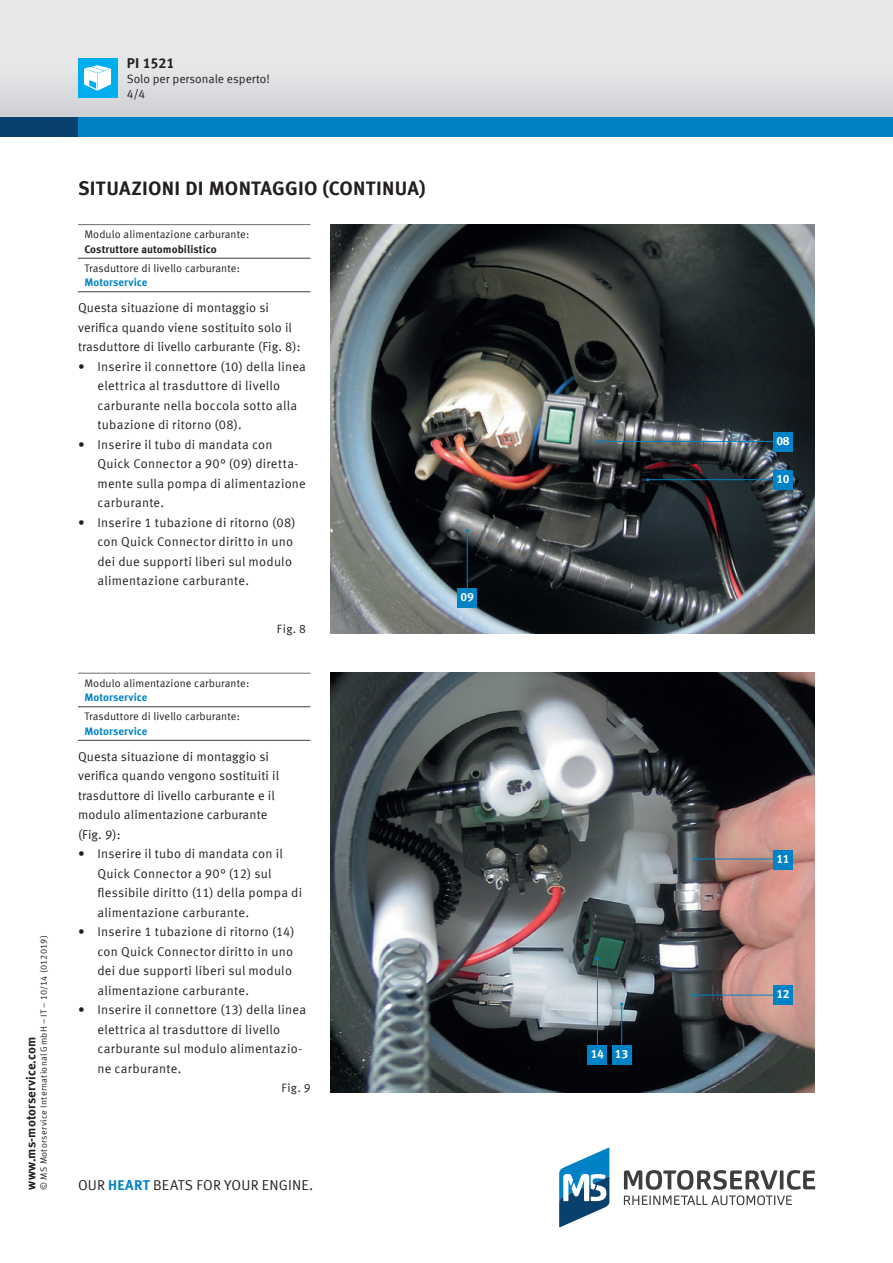
<style>
.page{position:relative;width:893px;height:1263px;background:#fff}
.page>*{position:absolute;margin:0;border:0;box-sizing:border-box;transform-origin:0 0}
.t1{font:700 19.5px "Meta Offc Pro";letter-spacing:.015em;color:#231f20}
.t2{font:14.25px "Meta Offc Pro Norm";letter-spacing:.01em;color:#231f20}
.t3{font:700 14.25px "Meta Offc Pro";letter-spacing:-.01em;color:#231f20}
.t4{font:12.75px/19.5px "Meta Offc Pro Norm";letter-spacing:.015em;color:#231f20}
.t5{font:700 12.75px "Meta Offc Pro";letter-spacing:.01em;color:#231f20}
.t6{font:12px "Meta Offc Pro Norm";color:#231f20}
.t7{font:700 12px "Meta Offc Pro";letter-spacing:-.025em;color:#fff}
.t8{font:10.8px "Meta Offc Pro Norm";letter-spacing:.01em;color:#231f20}
.t9{font:700 10.8px "Meta Offc Pro";letter-spacing:.01em;color:#0082c7}
.t10{font:700 10.8px "Meta Offc Pro";letter-spacing:.005em;color:#231f20}
.t11{font:9px "Meta Offc Pro Norm";letter-spacing:.03em;color:#231f20}
.s1{font-family:"Meta Offc Pro";font-weight:700;color:#0082c7}
</style>
<div class="page">
<svg style="left:559px;top:1147px;width:50px;height:80px"></svg>
<svg style="left:624px;top:1170px;width:191px;height:35px"></svg>
<div style="left:0;top:0;width:893px;height:127px;background:#e6e7e9"></div>
<div style="left:0;top:68px;width:893px;height:49px;background:#dadbde"></div>
<div style="left:0;top:117px;width:893px;height:19px;background:#09406e"></div>
<div style="left:78px;top:117px;width:815px;height:19px;background:#0082c7"></div>
<div style="left:78px;top:58px;width:39px;height:39px;background:#00aeef"></div>
<svg style="left:84px;top:65px;width:27px;height:26px"></svg>
<img style="left:330px;top:224px;width:485px;height:410px">
<hr style="left:598px;top:441px;width:194px;height:1px;background:#0082c7">
<hr style="left:648px;top:479px;width:144px;height:1px;background:#0082c7">
<hr style="left:467px;top:530px;width:1px;height:66px;background:#0082c7">
<img style="left:330px;top:673px;width:485px;height:419px">
<hr style="left:695px;top:859px;width:98px;height:1px;background:#0082c7">
<hr style="left:694px;top:995px;width:99px;height:1px;background:#0082c7">
<hr style="left:621px;top:1004px;width:1px;height:44px;background:#0082c7">
<hr style="left:597px;top:959px;width:1px;height:98px;background:#0082c7">
<div style="left:773px;top:432px;width:20px;height:20px;background:#0082c7"></div>
<div style="left:458px;top:588px;width:19px;height:19px;background:#0082c7"></div>
<div style="left:773px;top:470px;width:20px;height:19px;background:#0082c7"></div>
<div style="left:773px;top:850px;width:20px;height:20px;background:#0082c7"></div>
<div style="left:773px;top:985px;width:20px;height:19px;background:#0082c7"></div>
<div style="left:612px;top:1045px;width:19px;height:19px;background:#0082c7"></div>
<div style="left:588px;top:1045px;width:19px;height:19px;background:#0082c7"></div>
<hr style="left:78px;top:258px;width:232px;height:1px;background:#3e3e3f">
<hr style="left:78px;top:291px;width:232px;height:1px;background:#3e3e3f">
<hr style="left:78px;top:224px;width:232px;height:1px;background:#6c6d70">
<hr style="left:78px;top:706px;width:232px;height:1px;background:#3e3e3f">
<hr style="left:78px;top:740px;width:232px;height:1px;background:#3e3e3f">
<hr style="left:78px;top:673px;width:232px;height:1px;background:#6c6d70">
<p class="t3" style="left:127px;top:52px;width:49px">PI 1521</p>
<p class="t6" style="left:127px;top:84px;width:20px">4/4</p>
<p class="t6" style="left:127px;top:70px;width:145px">Solo per personale esperto!</p>
<p class="t11" style="left:37px;top:1189px;width:256px;rotate:-90deg">© MS Motorservice International GmbH – IT – 10/14 (012019)</p>
<p class="t5" style="left:21px;top:1189px;width:154px;rotate:-90deg">www.ms-motorservice.com</p>
<h1 class="t1" style="left:78px;top:173px;width:349px">SITUAZIONI DI MONTAGGIO (CONTINUA)</h1>
<p class="t8" style="left:84px;top:226px;width:166px">Modulo alimentazione carburante:</p>
<p class="t10" style="left:84px;top:241px;width:134px">Costruttore automobilistico</p>
<p class="t8" style="left:84px;top:260px;width:157px">Trasduttore di livello carburante:</p>
<p class="t9" style="left:84px;top:274px;width:65px">Motorservice</p>
<p class="t4" style="left:78px;top:297px;width:224px">Questa situazione di montaggio si verifica quando viene sostituito solo il trasduttore di livello carburante (Fig. 8):</p>
<p class="t4" style="left:97px;top:356px;width:210px;text-indent:-19px">• Inserire il connettore (10) della linea elettrica al trasduttore di livello carburante nella boccola sotto alla tubazione di ritorno (08).</p>
<p class="t4" style="left:97px;top:433px;width:210px;text-indent:-19px">• Inserire il tubo di mandata con<br>Quick Connector a 90° (09) diretta&shy;mente sulla pompa di alimentazione carburante.</p>
<p class="t4" style="left:97px;top:511px;width:200px;text-indent:-19px">• Inserire 1 tubazione di ritorno (08) con Quick Connector diritto in uno dei due supporti liberi sul modulo alimentazione carburante.</p>
<p class="t6" style="left:277px;top:620px;width:31px">Fig. 8</p>
<p class="t8" style="left:84px;top:675px;width:166px">Modulo alimentazione carburante:</p>
<p class="t9" style="left:84px;top:689px;width:65px">Motorservice</p>
<p class="t8" style="left:84px;top:708px;width:157px">Trasduttore di livello carburante:</p>
<p class="t9" style="left:84px;top:723px;width:65px">Motorservice</p>
<p class="t4" style="left:78px;top:746px;width:203px">Questa situazione di montaggio si verifica quando vengono sostituiti il trasduttore di livello carburante e il modulo alimentazione carburante (Fig. 9):</p>
<p class="t4" style="left:97px;top:843px;width:206px;text-indent:-19px">• Inserire il tubo di mandata con il<br>Quick Connector a 90° (12) sul flessibile diritto (11) della pompa di alimentazione carburante.</p>
<p class="t4" style="left:97px;top:921px;width:198px;text-indent:-19px">• Inserire 1 tubazione di ritorno (14) con Quick Connector diritto in uno dei due supporti liberi sul modulo alimentazione carburante.</p>
<p class="t4" style="left:97px;top:999px;width:210px;text-indent:-19px">• Inserire il connettore (13) della linea elettrica al trasduttore di livello carburante sul modulo alimentazio&shy;ne carburante.</p>
<p class="t6" style="left:281px;top:1079px;width:31px">Fig. 9</p>
<p class="t2" style="left:78px;top:1174px;width:237px">OUR <span class="s1">HEART</span> BEATS FOR YOUR ENGINE.</p>
<p class="t7" style="left:461px;top:587px;width:15px">09</p>
<p class="t7" style="left:591px;top:1044px;width:39px">14 13</p>
<p class="t7" style="left:776px;top:432px;width:15px">08</p>
<p class="t7" style="left:776px;top:469px;width:15px">10</p>
<p class="t7" style="left:776px;top:850px;width:15px">11</p>
<p class="t7" style="left:776px;top:984px;width:15px">12</p>
</div>
